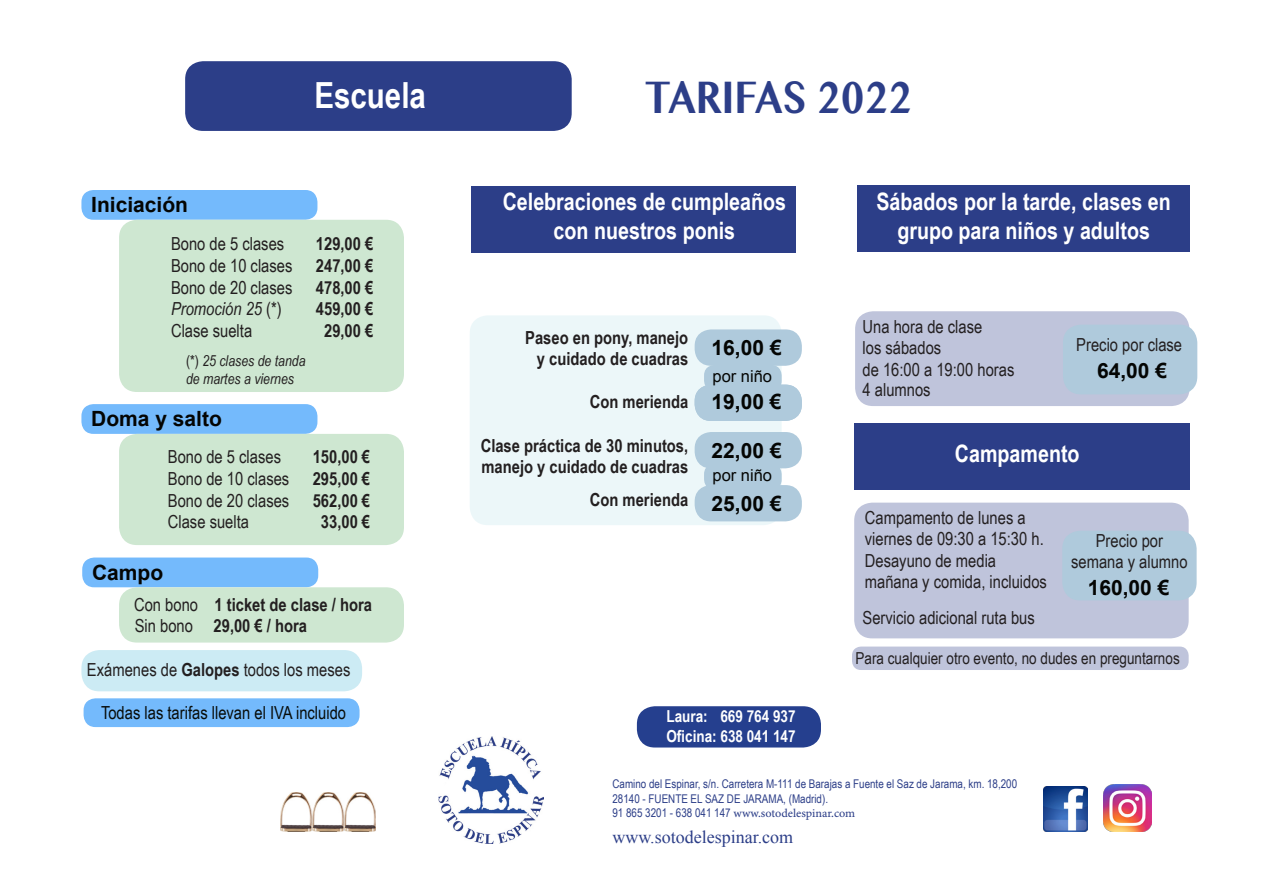
<style>
.page{position:relative;width:1263px;height:893px;background:#fff}
.page>*{position:absolute;margin:0;border:0;box-sizing:border-box;transform-origin:0 0}
.t1{font:700 45px "Lao MN";color:#2c3e88;scale:.82 1}
.t2{font:700 36px "Arial Narrow";color:#fff}
.t3{font:700 24px/28.8px "Arial Narrow";color:#fff;text-align:center}
.t4{font:700 21px "Arial";color:#040503}
.t5{font:18px/21.6px "Arial Narrow";color:#231f20}
.t6{font:700 18px "Arial Narrow";color:#231f20}
.t7{font:18px "Arial Narrow";color:#080c09}
.t8{font:18px "Times New Roman";color:#2c3e88}
.t9{font:italic 18px "Arial Narrow";color:#231f20}
.t10{font:16.5px "Arial Narrow";color:#231f20}
.t11{font:700 16.5px/19.8px "Arial Narrow";color:#fff}
.t12{font:16.5px "Arial";color:#040503}
.t13{font:italic 15px "Arial Narrow";color:#231f20}
.t14{font:12px "Arial Narrow";color:#2c3e88}
.t15{font:12px "Minion Pro Capt";color:#2c3e88}
.s1{font-style:normal}
.s2{font-weight:400}
.s3{font-weight:700}
.s4{font-family:"Arial Narrow"}
</style>
<div class="page">
<div style="left:84px;top:698px;width:276px;height:29px;background:#74bafc;border-radius:12px"></div>
<img style="left:1043px;top:786px;width:45px;height:45px">
<img style="left:1104px;top:784px;width:47px;height:47px">
<div style="left:185px;top:61px;width:387px;height:70px;background:#2c3e88;border-radius:18px"></div>
<div style="left:81px;top:190px;width:236px;height:30px;background:#74bafc;border-radius:12px"></div>
<div style="left:81px;top:404px;width:236px;height:30px;background:#74bafc;border-radius:12px"></div>
<div style="left:82px;top:557px;width:236px;height:30px;background:#74bafc;border-radius:12px"></div>
<div style="left:119px;top:220px;width:285px;height:172px;background:#cee7d1;border-radius:18px"></div>
<div style="left:119px;top:434px;width:285px;height:111px;background:#cee7d1;border-radius:18px"></div>
<div style="left:119px;top:587px;width:285px;height:56px;background:#cee7d1;border-radius:18px"></div>
<div style="left:81px;top:650px;width:281px;height:41px;background:#ccebf4;border-radius:18px"></div>
<div style="left:637px;top:706px;width:184px;height:41px;background:#253f8e;border-radius:18px"></div>
<div style="left:471px;top:186px;width:325px;height:66px;background:#2c3e88"></div>
<div style="left:857px;top:185px;width:333px;height:67px;background:#2c3e88"></div>
<div style="left:470px;top:315px;width:312px;height:210px;background:#ecf7f9;border-radius:18px"></div>
<div style="left:854px;top:423px;width:335px;height:66px;background:#2c3e88"></div>
<div style="left:695px;top:385px;width:107px;height:36px;background:#afcadc;border-radius:16px"></div>
<div style="left:695px;top:329px;width:107px;height:37px;background:#afcadc;border-radius:16px"></div>
<div style="left:704px;top:365px;width:78px;height:26px;background:#afcadc;border-radius:10px"></div>
<div style="left:704px;top:464px;width:78px;height:26px;background:#afcadc;border-radius:10px"></div>
<div style="left:695px;top:432px;width:107px;height:36px;background:#afcadc;border-radius:16px"></div>
<div style="left:695px;top:485px;width:107px;height:36px;background:#afcadc;border-radius:16px"></div>
<img style="left:438px;top:737px;width:105px;height:107px">
<div style="left:852px;top:647px;width:337px;height:23px;background:#bfc4db;border-radius:9px"></div>
<img style="left:281px;top:792px;width:94px;height:39px">
<div style="left:855px;top:311px;width:334px;height:95px;background:#bfc4db;border-radius:18px"></div>
<div style="left:854px;top:503px;width:335px;height:135px;background:#bfc4db;border-radius:18px"></div>
<div style="left:1062px;top:531px;width:134px;height:69px;background:#afcadc;border-radius:18px"></div>
<div style="left:1063px;top:325px;width:134px;height:69px;background:#afcadc;border-radius:18px"></div>
<p class="t4" style="left:91px;top:191px;width:98px">Iniciación</p>
<p class="t2" style="left:314px;top:68px;width:113px">Escuela</p>
<p class="t5" style="left:171px;top:233px;width:115px">Bono de 5 clases</p>
<p class="t6" style="left:316px;top:230px;width:59px">129,00 €</p>
<p class="t5" style="left:171px;top:254px;width:123px">Bono de 10 clases</p>
<p class="t6" style="left:316px;top:252px;width:59px">247,00 €</p>
<p class="t5" style="left:171px;top:276px;width:123px">Bono de 20 clases</p>
<p class="t6" style="left:316px;top:274px;width:59px">478,00 €</p>
<p class="t9" style="left:171px;top:296px;width:112px">Promoción 25 <span class="s1">(*)</span></p>
<p class="t6" style="left:316px;top:295px;width:59px">459,00 €</p>
<p class="t5" style="left:171px;top:319px;width:83px">Clase suelta</p>
<p class="t6" style="left:324px;top:317px;width:51px">29,00 €</p>
<p class="t13" style="left:186px;top:350px;width:121px"><span class="s1">(*)</span> 25 clases de tanda</p>
<p class="t13" style="left:186px;top:368px;width:110px">de martes a viernes</p>
<p class="t4" style="left:91px;top:405px;width:132px">Doma y salto</p>
<p class="t5" style="left:168px;top:446px;width:115px">Bono de 5 clases</p>
<p class="t6" style="left:313px;top:443px;width:59px">150,00 €</p>
<p class="t5" style="left:168px;top:467px;width:123px">Bono de 10 clases</p>
<p class="t6" style="left:313px;top:465px;width:59px">295,00 €</p>
<p class="t5" style="left:168px;top:489px;width:123px">Bono de 20 clases</p>
<p class="t6" style="left:313px;top:487px;width:59px">562,00 €</p>
<p class="t5" style="left:168px;top:510px;width:83px">Clase suelta</p>
<p class="t6" style="left:321px;top:508px;width:51px">33,00 €</p>
<p class="t4" style="left:92px;top:558px;width:73px">Campo</p>
<p class="t6" style="left:134px;top:590px;width:239px"><span class="s2">Con bono</span> 1 ticket de clase / hora</p>
<p class="t6" style="left:135px;top:612px;width:174px"><span class="s2">Sin bono</span> 29,00 € / hora</p>
<p class="t5" style="left:87px;top:658px;width:265px">Exámenes de <span class="s3">Galopes</span> todos los meses</p>
<p class="t7" style="left:101px;top:700px;width:247px">Todas las tarifas llevan el IVA incluido</p>
<p class="t1" style="left:644px;top:67px;width:328px">TARIFAS 2022</p>
<p class="t3" style="left:503px;top:186px;width:285px">Celebraciones de cumpleaños</p>
<p class="t3" style="left:554px;top:215px;width:183px">con nuestros ponis</p>
<p class="t6" style="left:525px;top:324px;width:164px">Paseo en pony, manejo</p>
<p class="t6" style="left:537px;top:345px;width:153px">y cuidado de cuadras</p>
<p class="t6" style="left:590px;top:388px;width:100px">Con merienda</p>
<p class="t6" style="left:481px;top:432px;width:209px">Clase práctica de 30 minutos,</p>
<p class="t6" style="left:481px;top:453px;width:208px">manejo y cuidado de cuadras</p>
<p class="t6" style="left:590px;top:486px;width:100px">Con merienda</p>
<p class="t4" style="left:712px;top:334px;width:72px">16,00 €</p>
<p class="t12" style="left:712px;top:366px;width:61px">por niño</p>
<p class="t4" style="left:711px;top:387px;width:72px">19,00 €</p>
<p class="t4" style="left:712px;top:436px;width:72px">22,00 €</p>
<p class="t4" style="left:712px;top:489px;width:72px">25,00 €</p>
<p class="t12" style="left:712px;top:465px;width:61px">por niño</p>
<p class="t11" style="left:666px;top:705px;width:131px">Laura: 669 764 937<br>Oficina: 638 041 147</p>
<p class="t3" style="left:876px;top:186px;width:296px">Sábados por la tarde, clases en grupo para niños y adultos</p>
<p class="t5" style="left:862px;top:315px;width:121px">Una hora de clase</p>
<p class="t5" style="left:862px;top:337px;width:80px">los sábados</p>
<p class="t5" style="left:862px;top:358px;width:153px">de 16:00 a 19:00 horas</p>
<p class="t5" style="left:862px;top:378px;width:70px">4 alumnos</p>
<p class="t5" style="left:1076px;top:333px;width:107px">Precio por clase</p>
<p class="t4" style="left:1097px;top:357px;width:72px">64,00 €</p>
<p class="t3" style="left:955px;top:438px;width:126px">Campamento</p>
<p class="t5" style="left:865px;top:506px;width:180px">Campamento de lunes a viernes de 09:30 a 15:30 h.</p>
<p class="t5" style="left:865px;top:549px;width:133px">Desayuno de media</p>
<p class="t5" style="left:865px;top:570px;width:184px">mañana y comida, incluidos</p>
<p class="t5" style="left:862px;top:606px;width:174px">Servicio adicional ruta bus</p>
<p class="t5" style="left:1096px;top:529px;width:69px">Precio por</p>
<p class="t5" style="left:1071px;top:550px;width:118px">semana y alumno</p>
<p class="t4" style="left:1088px;top:573px;width:83px">160,00 €</p>
<p class="t10" style="left:855px;top:646px;width:326px">Para cualquier otro evento, no dudes en preguntarnos</p>
<p class="t14" style="left:612px;top:775px;width:406px">Camino del Espinar, s/n. Carretera M-111 de Barajas a Fuente el Saz de Jarama, km. 18,200</p>
<p class="t14" style="left:612px;top:790px;width:217px">28140 - FUENTE EL SAZ DE JARAMA, (Madrid).</p>
<p class="t15" style="left:612px;top:806px;width:244px"><span class="s4">91 865 3201 - 638 041 147</span> www.sotodelespinar.com</p>
<p class="t8" style="left:612px;top:825px;width:182px">www.sotodelespinar.com</p>
</div>
